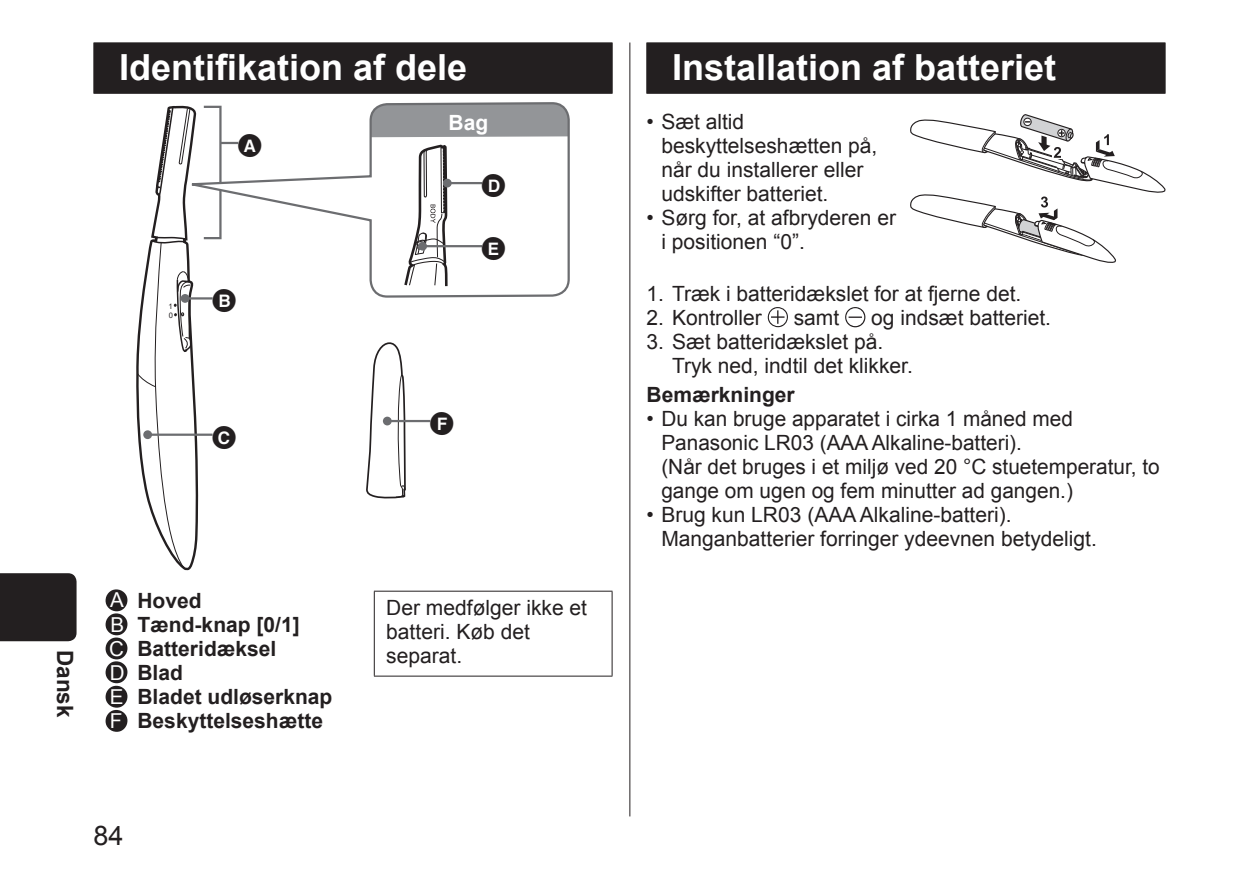
<style>
.page{position:relative;width:1259px;height:893px;background:#fff}
.page>*{position:absolute;margin:0;border:0;box-sizing:border-box;transform-origin:0 0}
.t1{font:700 36px "Arial";color:#fff}
.t2{font:27px "Arial";color:#231f20}
.t3{font:24px "F Alphabet Black 2023";color:#231f20}
.t4{font:700 22.5px "Arial";color:#231f20}
.t5{font:21px/24px "Arial";color:#231f20}
.t6{font:700 21px/24px "Arial";color:#231f20}
.t7{font:700 21px "Arial";color:#fff}
.t8{font:7.5px/9.6px "Arial";color:#231f20}
.s1{font-weight:400;font-size:20.7px;color:#fff}
</style>
<div class="page">
<div style="left:0;top:573px;width:77px;height:68px;background:#231f20"></div>
<hr style="left:629px;top:43px;width:1px;height:773px;background:#231f20">
<div style="left:94px;top:43px;width:518px;height:51px;background:#231f20"></div>
<svg style="left:136px;top:106px;width:61px;height:464px"></svg>
<hr style="left:185px;top:297px;width:27px;height:3px;background:#6c6d70">
<div style="left:181px;top:294px;width:8px;height:9px;background:#6c6d70;border-radius:50%"></div>
<hr style="left:148px;top:434px;width:64px;height:2px;background:#6c6d70">
<div style="left:143px;top:430px;width:9px;height:9px;background:#6c6d70;border-radius:50%"></div>
<svg style="left:173px;top:102px;width:397px;height:196px"></svg>
<svg style="left:404px;top:145px;width:43px;height:141px"></svg>
<hr style="left:447px;top:182px;width:35px;height:2px;background:#6c6d70">
<div style="left:443px;top:179px;width:9px;height:8px;background:#6c6d70;border-radius:50%"></div>
<hr style="left:423px;top:245px;width:59px;height:2px;background:#6c6d70">
<div style="left:418px;top:242px;width:9px;height:9px;background:#6c6d70;border-radius:50%"></div>
<svg style="left:366px;top:342px;width:41px;height:157px"></svg>
<hr style="left:387px;top:420px;width:43px;height:2px;background:#6c6d70">
<div style="left:383px;top:417px;width:9px;height:8px;background:#6c6d70;border-radius:50%"></div>
<hr style="left:374px;top:591px;width:238px;height:1px;background:#231f20">
<hr style="left:374px;top:592px;width:1px;height:84px;background:#231f20">
<hr style="left:611px;top:592px;width:1px;height:84px;background:#231f20">
<hr style="left:374px;top:676px;width:238px;height:1px;background:#231f20">
<svg style="left:106px;top:589px;width:21px;height:143px"></svg>
<div style="left:646px;top:43px;width:519px;height:51px;background:#231f20"></div>
<svg style="left:910px;top:114px;width:255px;height:149px"></svg>
<svg style="left:768px;top:307px;width:20px;height:20px"></svg>
<svg style="left:845px;top:307px;width:20px;height:20px"></svg>
<h1 class="t1" style="left:119px;top:43px;width:350px">Identifikation af dele</h1>
<p class="t3" style="left:238px;top:134px;width:25px">A</p>
<p class="t8" style="left:168px;top:301px;width:6px">1<br>0</p>
<p class="t3" style="left:212px;top:289px;width:25px">B</p>
<p class="t3" style="left:212px;top:426px;width:25px">C</p>
<p class="t7" style="left:448px;top:108px;width:41px">Bag</p>
<p class="t3" style="left:481px;top:174px;width:25px">D</p>
<p class="t3" style="left:481px;top:237px;width:25px">E</p>
<p class="t3" style="left:430px;top:412px;width:25px">F</p>
<p class="t4" style="left:80px;top:650px;width:69px;rotate:90deg">Dansk</p>
<p class="t6" style="left:109px;top:590px;width:225px"><span class="s1">A</span> Hoved<br><span class="s1">B</span> Tænd-knap [0/1]<br><span class="s1">C</span> Batteridæksel<br><span class="s1">D</span> Blad<br><span class="s1">E</span> Bladet udløserknap<br><span class="s1">F</span> Beskyttelseshætte</p>
<p class="t5" style="left:386px;top:596px;width:202px">Der medfølger ikke et batteri. Køb det separat.</p>
<p class="t2" style="left:94px;top:818px;width:32px">84</p>
<h1 class="t1" style="left:672px;top:43px;width:386px">Installation af batteriet</h1>
<p class="t5" style="left:661px;top:110px;width:217px;text-indent:-15px">• Sæt altid beskyttelseshætten på, når du installerer eller udskifter batteriet.</p>
<p class="t5" style="left:661px;top:206px;width:236px;text-indent:-15px">• Sørg for, at afbryderen er i positionen “0”.</p>
<p class="t5" style="left:646px;top:282px;width:376px">1. Træk i batteridækslet for at fjerne det.</p>
<p class="t5" style="left:646px;top:306px;width:117px">2. Kontroller</p>
<p class="t5" style="left:794px;top:306px;width:47px">samt</p>
<p class="t5" style="left:871px;top:306px;width:181px">og indsæt batteriet.</p>
<p class="t5" style="left:672px;top:330px;width:242px;text-indent:-26px">3. Sæt batteridækslet på.<br>Tryk ned, indtil det klikker.</p>
<p class="t6" style="left:646px;top:383px;width:150px">Bemærkninger</p>
<p class="t5" style="left:661px;top:407px;width:500px;text-indent:-15px">• Du kan bruge apparatet i cirka 1 måned med Panasonic LR03 (AAA Alkaline-batteri).<br>(Når det bruges i et miljø ved 20 °C stuetemperatur, to gange om ugen og fem minutter ad gangen.)</p>
<p class="t5" style="left:661px;top:503px;width:437px;text-indent:-15px">• Brug kun LR03 (AAA Alkaline-batteri).<br>Manganbatterier forringer ydeevnen betydeligt.</p>
</div>
